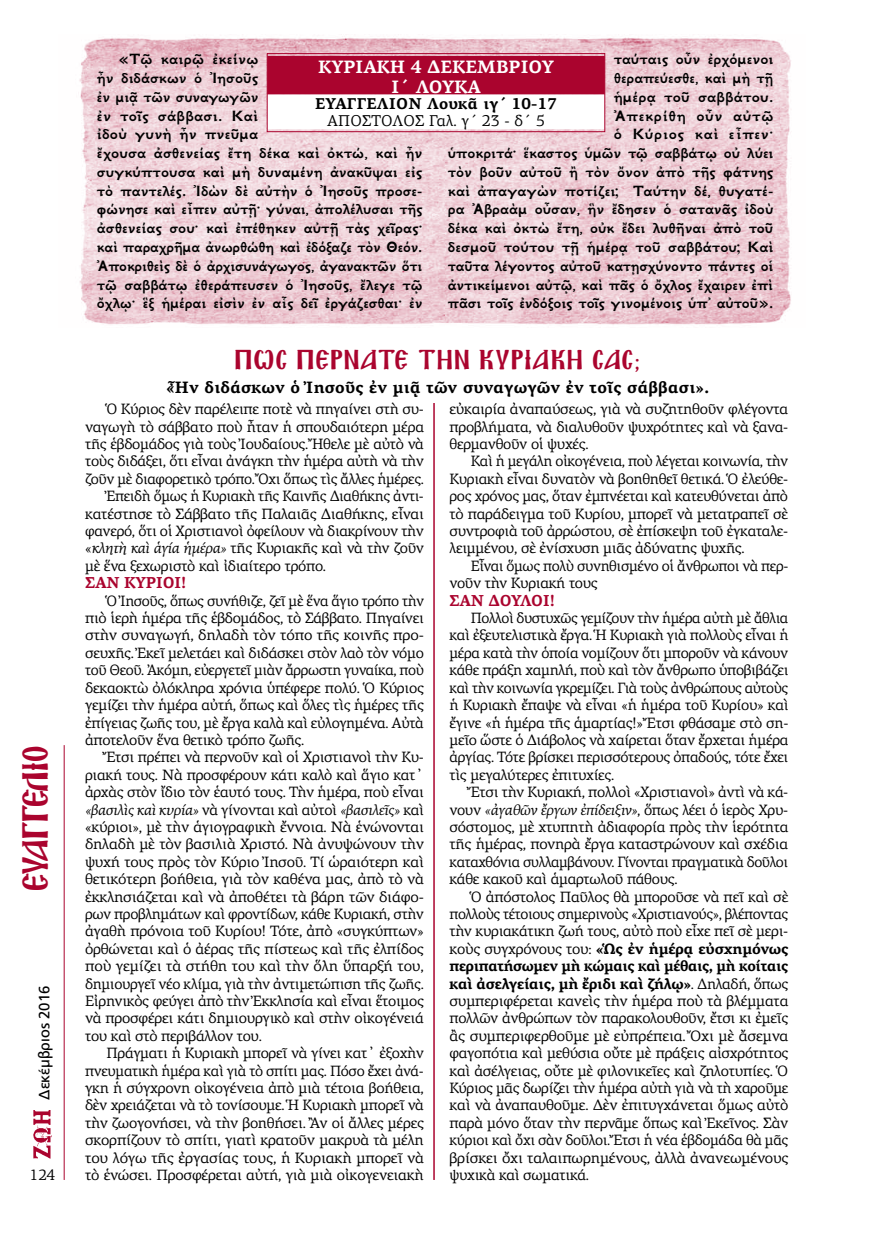
<style>
.page{position:relative;width:872px;height:1234px;background:#fff}
.page>*{position:absolute;margin:0;border:0;box-sizing:border-box;transform-origin:0 0}
.t1{font:31.5px "Mg Agion Oros UC Normal";letter-spacing:-.025em;color:#aa042e}
.t2{font:24px "Mg Agion Oros UC Normal";letter-spacing:.06em;color:#aa042e}
.t3{font:700 18px/19.4px "PF Agora Serif Pro";letter-spacing:-.01em;color:#fff;text-align:center}
.t4{font:700 16.5px/18.8px "GFS Neohellenic";color:#000}
.t5{font:700 16.5px "PF Agora Serif Pro";letter-spacing:.01em;color:#000}
.t6{font:700 15.9px "PF Agora Serif Pro";letter-spacing:-.02em;color:#aa042e}
.t7{font:700 15.75px "PF Agora Serif Pro";letter-spacing:.01em;color:#000}
.t8{font:15.75px "PF Agora Serif Pro";letter-spacing:.01em;color:#000}
.t9{font:15px/17.4px "PF Agora Serif Pro";letter-spacing:-.02em;color:#000;text-align:justify}
.t10{font:15px "PF Catalog Poly";color:#000}
.s1{font-family:"PF Agora Serif Pro"}
.s2{font-style:italic}
.s3{font-weight:700}
</style>
<div class="page">
<img style="left:33px;top:1110px;width:19px;height:48px">
<hr style="left:64px;top:745px;width:1px;height:434px;background:#aa042e">
<hr style="left:433px;top:403px;width:2px;height:776px;background:#aa042e">
<img style="left:79px;top:36px;width:712px;height:289px">
<svg style="left:269px;top:56px;width:334px;height:73px"></svg>
<div style="left:267px;top:53px;width:338px;height:79px;border:1px solid #aa042e"></div>
<h1 class="t1" style="left:22px;top:889px;width:146px;rotate:-90deg">ευαγγελιο</h1>
<p class="t10" style="left:36px;top:1099px;width:116px;rotate:-90deg">Δεκέμβριος 2016</p>
<p class="t9" style="left:30px;top:1165px;width:27px">124</p>
<p class="t4" style="left:97px;top:49px;width:327px;text-indent:21px">«Τῷ καιρῷ ἐκείνῳ<br>ἦν διδάσκων ὁ Ἰησοῦς<br>ἐν μιᾷ τῶν συναγωγῶν<br>ἐν τοῖς σάββασι. Καὶ<br>ἰδοὺ γυνὴ ἦν πνεῦμα<br>ἔχουσα ἀσθενείας ἔτη δέκα καὶ ὀκτώ, καὶ ἦν συγκύπτουσα καὶ μὴ δυναμένη ἀνακῦψαι εἰς τὸ παντελές. Ἰδὼν δὲ αὐτὴν ὁ Ἰησοῦς προσε&shy;φώνησε καὶ εἶπεν αὐτῇ· γύναι, ἀπολέλυσαι τῆς ἀσθενείας σου· καὶ ἐπέθηκεν αὐτῇ τὰς χεῖρας· καὶ παραχρῆμα ἀνωρθώθη καὶ ἐδόξαζε τὸν Θεόν.<br>Ἀποκριθεὶς δὲ ὁ ἀρχισυνάγωγος, ἀγανακτῶν ὅτι τῷ σαββάτῳ ἐθεράπευσεν ὁ Ἰησοῦς, ἔλεγε τῷ ὄχλῳ· ἓξ ἡμέραι εἰσὶν ἐν αἷς δεῖ ἐργάζεσθαι· ἐν</p>
<p class="t4" style="left:448px;top:49px;width:327px;text-align:right">ταύταις οὖν ἐρχόμενοι<br>θεραπεύεσθε, καὶ μὴ τῇ<br>ἡμέρᾳ τοῦ σαββάτου.<br>Ἀπεκρίθη οὖν αὐτῷ<br>ὁ Κύριος καὶ εἶπεν·<br>ὑποκριτά· ἕκαστος ὑμῶν τῷ σαββάτῳ οὐ λύει τὸν βοῦν αὐτοῦ ἢ τὸν ὄνον ἀπὸ τῆς φάτνης καὶ ἀπαγαγὼν ποτίζει; Ταύτην δέ, θυγατέ&shy;ρα Ἀβραὰμ οὖσαν, ἣν ἔδησεν ὁ σατανᾶς ἰδοὺ δέκα καὶ ὀκτὼ ἔτη, οὐκ ἔδει λυθῆναι ἀπὸ τοῦ δεσμοῦ τούτου τῇ ἡμέρᾳ τοῦ σαββάτου; Καὶ ταῦτα λέγοντος αὐτοῦ κατῃσχύνοντο πάντες οἱ ἀντικείμενοι αὐτῷ, καὶ πᾶς ὁ ὄχλος ἔχαιρεν ἐπὶ πᾶσι τοῖς ἐνδόξοις τοῖς γινομένοις ὑπ᾿ αὐτοῦ».</p>
<p class="t3" style="left:318px;top:58px;width:237px">ΚΥΡΙΑΚΗ 4 ΔΕΚΕΜΒΡΙΟΥ<br>Ι´ ΛΟΥΚΑ</p>
<p class="t7" style="left:315px;top:94px;width:243px">ΕΥΑΓΓΕΛΙΟΝ Λουκᾶ ιγ΄ 10-17</p>
<p class="t8" style="left:327px;top:112px;width:219px">ΑΠΟΣΤΟΛΟΣ Γαλ. γ΄ 23 - δ΄ 5</p>
<h2 class="t2" style="left:235px;top:350px;width:406px">ΠΩΣ ΠΕΡΝΑΤΕ ΤΗΝ ΚΥΡΙΑΚΗ ΣΑΣ<span class="s1">;</span></h2>
<p class="t5" style="left:166px;top:377px;width:544px">«Ἦν διδάσκων ὁ Ἰησοῦς ἐν μιᾷ τῶν συναγωγῶν ἐν τοῖς σάββασι».</p>
<p class="t9" style="left:106px;top:400px;width:319px">Ὁ Κύριος δὲν παρέλειπε ποτὲ νὰ πηγαίνει στὴ συ-</p>
<p class="t9" style="left:85px;top:418px;width:340px">ναγωγὴ τὸ σάββατο ποὺ ἦταν ἡ σπουδαιότερη μέρα</p>
<p class="t9" style="left:85px;top:435px;width:340px">τῆς ἑβδομάδος γιὰ τοὺς Ἰουδαίους. Ἤθελε μὲ αὐτὸ νὰ</p>
<p class="t9" style="left:85px;top:452px;width:340px">τοὺς διδάξει, ὅτι εἶναι ἀνάγκη τὴν ἡμέρα αὐτὴ νὰ τὴν</p>
<p class="t9" style="left:85px;top:470px;width:340px">ζοῦν μὲ διαφορετικὸ τρόπο. Ὄχι ὅπως τὶς ἄλλες ἡμέρες.</p>
<p class="t9" style="left:106px;top:487px;width:319px">Ἐπειδὴ ὅμως ἡ Κυριακὴ τῆς Καινῆς Διαθήκης ἀντι-</p>
<p class="t9" style="left:85px;top:505px;width:340px">κατέστησε τὸ Σάββατο τῆς Παλαιᾶς Διαθήκης, εἶναι</p>
<p class="t9" style="left:85px;top:522px;width:340px">φανερό, ὅτι οἱ Χριστιανοὶ ὀφείλουν νὰ διακρίνουν τὴν</p>
<p class="t9" style="left:85px;top:539px;width:340px">«<span class="s2">κλητὴ καὶ ἁγία ἡμέρα»</span> τῆς Κυριακῆς καὶ νὰ τὴν ζοῦν</p>
<p class="t9" style="left:85px;top:557px;width:242px">μὲ ἕνα ξεχωριστὸ καὶ ἰδιαίτερο τρόπο.</p>
<p class="t6" style="left:85px;top:573px;width:103px">ΣΑΝ ΚΥΡΙΟΙ!</p>
<p class="t9" style="left:85px;top:591px;width:340px;text-indent:21px">Ὁ Ἰησοῦς, ὅπως συνήθιζε, ζεῖ μὲ ἕνα ἅγιο τρόπο τὴν πιὸ ἱερὴ ἡμέρα τῆς ἑβδομάδος, τὸ Σάββατο. Πηγαίνει στὴν συναγωγή, δηλαδὴ τὸν τόπο τῆς κοινῆς προ&shy;σευχῆς. Ἐκεῖ μελετάει καὶ διδάσκει στὸν λαὸ τὸν νόμο τοῦ Θεοῦ. Ἀκόμη, εὐεργετεῖ μιὰν ἄρρωστη γυναίκα, ποὺ δεκαοκτὼ ὀλόκληρα χρόνια ὑπέφερε πολύ. Ὁ Κύριος γεμίζει τὴν ἡμέρα αὐτή, ὅπως καὶ ὅλες τὶς ἡμέρες τῆς ἐπίγειας ζωῆς του, μὲ ἔργα καλὰ καὶ εὐλογημένα. Αὐτὰ ἀποτελοῦν ἕνα θετικὸ τρόπο ζωῆς.</p>
<p class="t9" style="left:85px;top:748px;width:340px;text-indent:21px">Ἔτσι πρέπει νὰ περνοῦν καὶ οἱ Χριστιανοὶ τὴν Κυ&shy;ριακή τους. Νὰ προσφέρουν κάτι καλὸ καὶ ἅγιο κατ᾽ ἀρχὰς στὸν ἴδιο τὸν ἑαυτό τους. Τὴν ἡμέρα, ποὺ εἶναι <span class="s2">«βασιλὶς καὶ κυρία»</span> νὰ γίνoνται καὶ αὐτοὶ <span class="s2">«βασιλεῖς»</span> καὶ «κύριοι», μὲ τὴν ἁγιογραφικὴ ἔννοια. Νὰ ἑνώνονται δηλαδὴ μὲ τὸν βασιλιὰ Χριστό. Νὰ ἀνυψώνουν τὴν ψυχή τους πρὸς τὸν Κύριο Ἰησοῦ. Τί ὡραιότερη καὶ θετικότερη βοήθεια, γιὰ τὸν καθένα μας, ἀπὸ τὸ νὰ ἐκκλησιάζεται καὶ νὰ ἀποθέτει τὰ βάρη τῶν διάφο&shy;ρων προβλημάτων καὶ φροντίδων, κάθε Κυριακή, στὴν ἀγαθὴ πρόνοια τοῦ Κυρίου! Τότε, ἀπὸ «συγκύπτων» ὀρθώνεται καὶ ὁ ἀέρας τῆς πίστεως καὶ τῆς ἐλπίδος ποὺ γεμίζει τὰ στήθη του καὶ τὴν ὅλη ὕπαρξή του, δημιουργεῖ νέο κλίμα, γιὰ τὴν ἀντιμετώπιση τῆς ζωῆς.<br>Εἰρηνικὸς φεύγει ἀπὸ τὴν Ἐκκλησία καὶ εἶναι ἕτοιμος νὰ προσφέρει κάτι δημιουργικὸ καὶ στὴν οἰκογένειά του καὶ στὸ περιβάλλον του.</p>
<p class="t9" style="left:85px;top:1044px;width:340px;text-indent:21px">Πράγματι ἡ Κυριακὴ μπορεῖ νὰ γίνει κατ᾽ ἐξοχὴν πνευματικὴ ἡμέρα καὶ γιὰ τὸ σπίτι μας. Πόσο ἔχει ἀνά&shy;γκη ἡ σύγχρονη οἰκογένεια ἀπὸ μιὰ τέτοια βοήθεια, δὲν χρειάζεται νὰ τὸ τονίσουμε. Ἡ Κυριακὴ μπορεῖ νὰ τὴν ζωογονήσει, νὰ τὴν βοηθήσει. Ἂν οἱ ἄλλες μέρες σκορπίζουν τὸ σπίτι, γιατὶ κρατοῦν μακρυὰ τὰ μέλη του λόγω τῆς ἐργασίας τους, ἡ Κυριακὴ μπορεῖ νὰ τὸ ἑνώσει. Προσφέρεται αὐτή, γιὰ μιὰ οἰκογενειακὴ</p>
<p class="t9" style="left:449px;top:400px;width:340px">εὐκαιρία ἀναπαύσεως, γιὰ νὰ συζητηθοῦν φλέγοντα προβλήματα, νὰ διαλυθοῦν ψυχρότητες καὶ νὰ ξανα&shy;θερμανθοῦν οἱ ψυχές.</p>
<p class="t9" style="left:449px;top:452px;width:340px;text-indent:21px">Καὶ ἡ μεγάλη οἰκογένεια, ποὺ λέγεται κοινωνία, τὴν Κυριακὴ εἶναι δυνατὸν νὰ βοηθηθεῖ θετικά. Ὁ ἐλεύθε&shy;ρος χρόνος μας, ὅταν ἐμπνέεται καὶ κατευθύνεται ἀπὸ τὸ παράδειγμα τοῦ Κυρίου, μπορεῖ νὰ μετατραπεῖ σὲ συντροφιὰ τοῦ ἀρρώστου, σὲ ἐπίσκεψη τοῦ ἐγκαταλε&shy;λειμμένου, σὲ ἐνίσχυση μιᾶς ἀδύνατης ψυχῆς.</p>
<p class="t9" style="left:449px;top:557px;width:340px;text-indent:21px">Εἶναι ὅμως πολὺ συνηθισμένο οἱ ἄνθρωποι νὰ περ&shy;νοῦν τὴν Κυριακή τους</p>
<p class="t6" style="left:449px;top:590px;width:107px">ΣΑΝ ΔΟΥΛΟΙ!</p>
<p class="t9" style="left:449px;top:609px;width:340px;text-indent:21px">Πολλοὶ δυστυχῶς γεμίζουν τὴν ἡμέρα αὐτὴ μὲ ἄθλια καὶ ἐξευτελιστικὰ ἔργα. Ἡ Κυριακὴ γιὰ πολλοὺς εἶναι ἡ μέρα κατὰ τὴν ὁποία νομίζουν ὅτι μποροῦν νὰ κάνουν κάθε πράξη χαμηλή, ποὺ καὶ τὸν ἄνθρωπο ὑποβιβάζει καὶ τὴν κοινωνία γκρεμίζει. Γιὰ τοὺς ἀνθρώπους αὐτοὺς ἡ Κυριακὴ ἔπαψε νὰ εἶναι «ἡ ἡμέρα τοῦ Κυρίου» καὶ ἔγινε «ἡ ἡμέρα τῆς ἁμαρτίας!» Ἔτσι φθάσαμε στὸ ση&shy;μεῖο ὥστε ὁ Διάβολος νὰ χαίρεται ὅταν ἔρχεται ἡμέρα ἀργίας. Τότε βρίσκει περισσότερους ὀπαδούς, τότε ἔχει τὶς μεγαλύτερες ἐπιτυχίες.</p>
<p class="t9" style="left:449px;top:783px;width:340px;text-indent:21px">Ἔτσι τὴν Κυριακή, πολλοὶ «Χριστιανοὶ» ἀντὶ νὰ κά&shy;νουν <span class="s2">«ἀγαθῶν ἔργων ἐπίδειξιν»</span>, ὅπως λέει ὁ ἱερὸς Χρυ&shy;σόστομος, μὲ χτυπητὴ ἀδιαφορία πρὸς τὴν ἱερότητα τῆς ἡμέρας, πονηρὰ ἔργα καταστρώνουν καὶ σχέδια καταχθόνια συλλαμβάνουν. Γίνονται πραγματικὰ δοῦλοι κάθε κακοῦ καὶ ἁμαρτωλοῦ πάθους.</p>
<p class="t9" style="left:449px;top:887px;width:340px;text-indent:21px">Ὁ ἀπόστολος Παῦλος θὰ μποροῦσε νὰ πεῖ καὶ σὲ πολλοὺς τέτοιους σημερινοὺς «Χριστιανούς», βλέποντας τὴν κυριακάτικη ζωή τους, αὐτὸ ποὺ εἶχε πεῖ σὲ μερι&shy;κοὺς συγχρόνους του: <span class="s3">«Ὡς ἐν ἡμέρᾳ εὐσχημόνως περιπατήσωμεν μὴ κώμαις καὶ μέθαις, μὴ κοίταις καὶ ἀσελγείαις, μὴ ἔριδι καὶ ζήλῳ»</span>. Δηλαδή, ὅπως συμπεριφέρεται κανεὶς τὴν ἡμέρα ποὺ τὰ βλέμματα πολλῶν ἀνθρώπων τὸν παρακολουθοῦν, ἔτσι κι ἐμεῖς ἂς συμπεριφερθοῦμε μὲ εὐπρέπεια. Ὄχι μὲ ἄσεμνα φαγοπότια καὶ μεθύσια οὔτε μὲ πράξεις αἰσχρότητος καὶ ἀσέλγειας, οὔτε μὲ φιλονικεῖες καὶ ζηλοτυπίες. Ὁ Κύριος μᾶς δωρίζει τὴν ἡμέρα αὐτὴ γιὰ νὰ τὴ χαροῦμε καὶ νὰ ἀναπαυθοῦμε. Δὲν ἐπιτυγχάνεται ὅμως αὐτὸ παρὰ μόνο ὅταν τὴν περνᾶμε ὅπως καὶ Ἐκεῖνος. Σὰν κύριοι καὶ ὄχι σὰν δοῦλοι. Ἔτσι ἡ νέα ἑβδομάδα θὰ μᾶς βρίσκει ὄχι ταλαιπωρημένους, ἀλλὰ ἀνανεωμένους ψυχικὰ καὶ σωματικά.</p>
</div>
